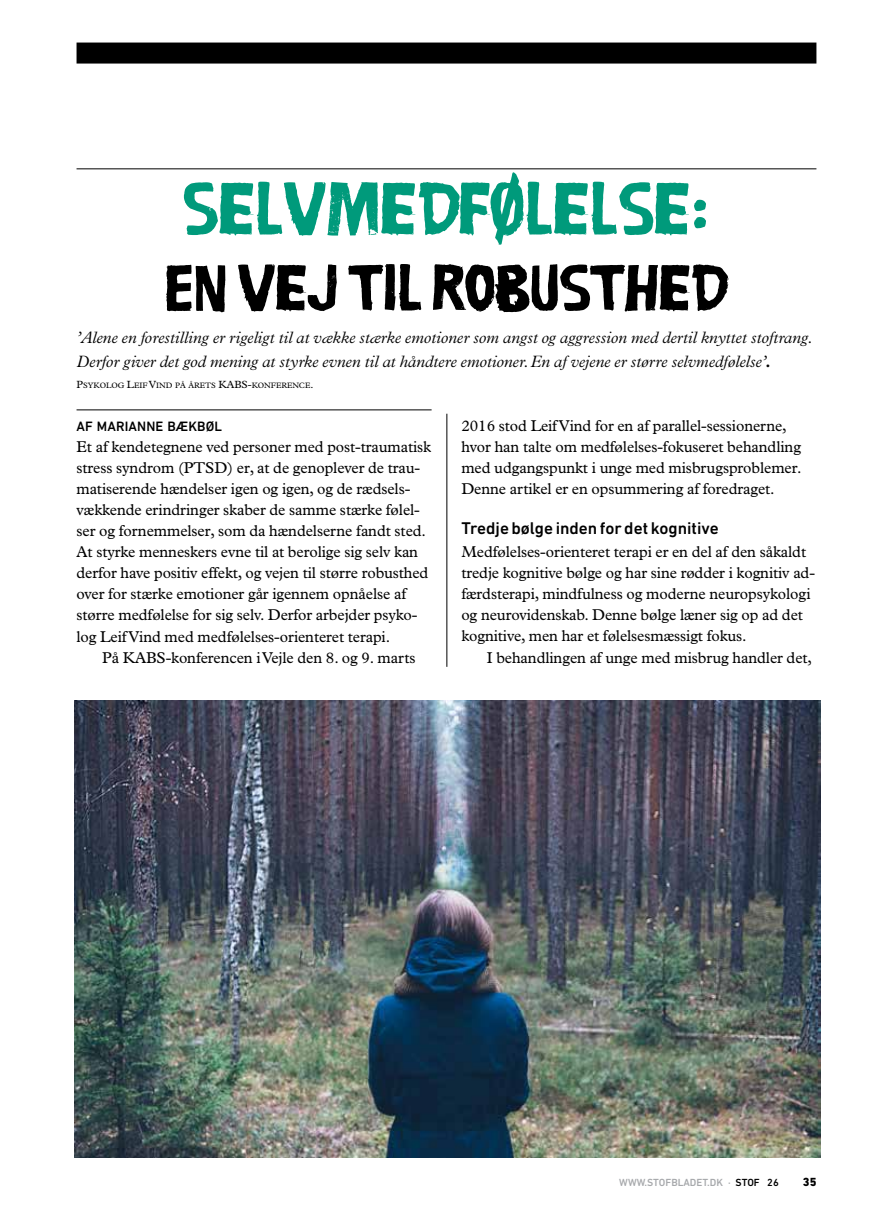
<style>
.page{position:relative;width:893px;height:1221px;background:#fff}
.page>*{position:absolute;margin:0;border:0;box-sizing:border-box;transform-origin:0 0}
.t1{font:75px "RUBA";color:#009a7b}
.t2{font:66px "RUBA";letter-spacing:-.01em;color:#000}
.t3{font:500 17.25px "DIN Next LT Pro";color:#000}
.t4{font:italic 300 16.5px/24px "Plantin";color:#000}
.t5{font:15.75px/21px "Plantin";letter-spacing:-.005em;color:#000}
.t6{font:500 13.8px "DIN Next LT Pro";letter-spacing:.01em;color:#000}
.t7{font:800 12px "DIN Next LT Pro";color:#000}
.t8{font:500 10.5px "DIN Next LT Pro";color:#a7a9ac}
.t9{font:7.8px "Plantin";color:#000}
.s1{font-weight:700}
.s2{font-size:10.5px}
.s3{color:#000}
</style>
<div class="page">
<div style="left:77px;top:43px;width:739px;height:21px;background:#000"></div>
<hr style="left:77px;top:168px;width:739px;height:1px;background:#000">
<hr style="left:446px;top:413px;width:1px;height:253px;background:#000">
<hr style="left:77px;top:409px;width:355px;height:1px;background:#000">
<img style="left:74px;top:700px;width:746px;height:457px">
<h1 class="t1" style="left:182px;top:157px;width:528px">SELVMEDFØLELSE:</h1>
<h2 class="t2" style="left:164px;top:242px;width:564px">EN VEJ TIL ROBUSTHED</h2>
<p class="t4" style="left:77px;top:326px;width:737px">’Alene en forestilling er rigeligt til at vække stærke emotioner som angst og aggression med dertil knyttet stoftrang.<br>Derfor giver det god mening at styrke evnen til at håndtere emotioner. En af vejene er større selvmedfølelse’<span class="s1">.</span></p>
<p class="t9" style="left:77px;top:381px;width:238px"><span class="s2">P</span>SYKOLOG <span class="s2">L</span>EIF <span class="s2">V</span>IND PÅ ÅRETS <span class="s2">KABS-</span>KONFERENCE<span class="s2">.</span></p>
<p class="t6" style="left:77px;top:418px;width:147px">AF MARIANNE BÆKBØL</p>
<p class="t5" style="left:77px;top:436px;width:356px">Et af kendetegnene ved personer med post-traumatisk stress syndrom (PTSD) er, at de genoplever de trau&shy;matiserende hændelser igen og igen, og de rædsels&shy;vækkende erindringer skaber de samme stærke følel&shy;ser og fornemmelser, som da hændelserne fandt sted.<br>At styrke menneskers evne til at berolige sig selv kan derfor have positiv effekt, og vejen til større robusthed over for stærke emotioner går igennem opnåelse af større medfølelse for sig selv. Derfor arbejder psyko&shy;log Leif Vind med medfølelses-orienteret terapi.</p>
<p class="t5" style="left:102px;top:646px;width:315px">På KABS-konferencen i Vejle den 8. og 9. marts</p>
<p class="t5" style="left:461px;top:415px;width:342px">2016 stod Leif Vind for en af parallel-sessionerne, hvor han talte om medfølelses-fokuseret behandling med udgangspunkt i unge med misbrugsproblemer.<br>Denne artikel er en opsummering af foredraget.</p>
<p class="t3" style="left:461px;top:518px;width:259px">Tredje bølge inden for det kognitive</p>
<p class="t5" style="left:461px;top:541px;width:355px">Medfølelses-orienteret terapi er en del af den såkaldt tredje kognitive bølge og har sine rødder i kognitiv ad&shy;færdsterapi, mindfulness og moderne neuropsykologi og neurovidenskab. Denne bølge læner sig op ad det kognitive, men har et følelsesmæssigt fokus.</p>
<p class="t5" style="left:487px;top:646px;width:327px">I behandlingen af unge med misbrug handler det,</p>
<p class="t8" style="left:619px;top:1175px;width:161px">WWW.STOFBLADET.DK · <span class="s3">STOF 26</span></p>
<p class="t7" style="left:803px;top:1174px;width:15px">35</p>
</div>
